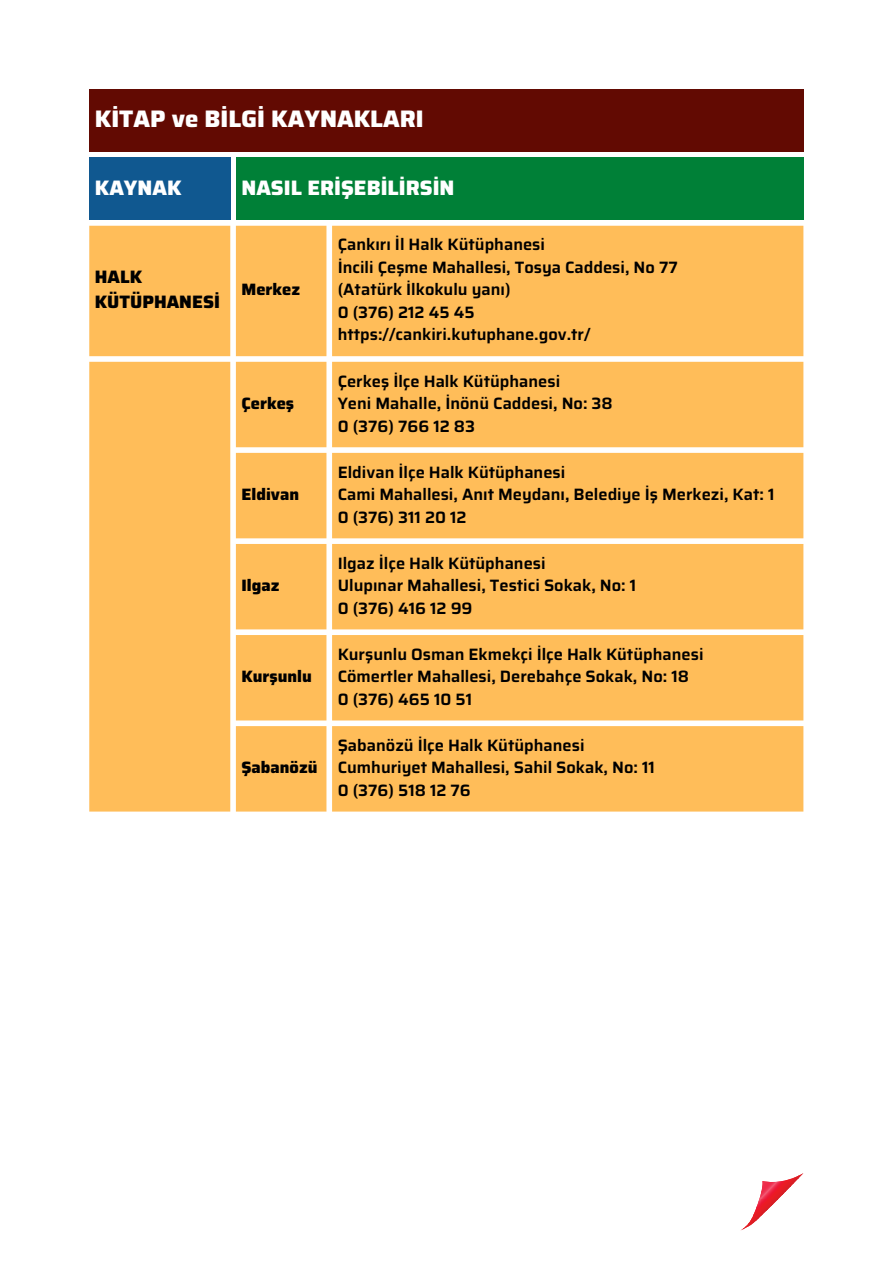
<style>
.page{position:relative;width:893px;height:1264px;background:#fff}
.page>*{position:absolute;margin:0;border:0;box-sizing:border-box;transform-origin:0 0}
.t1{font:800 24px "Saira";color:#fff}
.t2{font:800 21px "Saira";color:#fff}
.t3{font:800 18px/24.8px "Saira";color:#000}
.t4{font:600 16.5px "Saira";color:#000}
.t5{font:800 16.5px "Saira";color:#000}
</style>
<div class="page">
<div style="left:89px;top:89px;width:714px;height:63px;background:#620a02"></div>
<div style="left:89px;top:157px;width:141px;height:63px;background:#105890"></div>
<div style="left:236px;top:157px;width:567px;height:63px;background:#008037"></div>
<div style="left:89px;top:226px;width:714px;height:585px;background:#ffbd59"></div>
<svg style="left:741px;top:1173px;width:62px;height:57px"></svg>
<p class="t1" style="left:95px;top:100px;width:330px">KİTAP ve BİLGİ KAYNAKLARI</p>
<p class="t2" style="left:95px;top:171px;width:88px">KAYNAK</p>
<p class="t2" style="left:241px;top:171px;width:214px">NASIL ERİŞEBİLİRSİN</p>
<p class="t3" style="left:95px;top:264px;width:127px">HALK<br>KÜTÜPHANESİ</p>
<p class="t5" style="left:241px;top:277px;width:60px">Merkez</p>
<p class="t5" style="left:241px;top:390px;width:54px">Çerkeş</p>
<p class="t5" style="left:241px;top:481px;width:59px">Eldivan</p>
<p class="t5" style="left:241px;top:572px;width:39px">Ilgaz</p>
<p class="t5" style="left:241px;top:663px;width:72px">Kurşunlu</p>
<p class="t5" style="left:241px;top:754px;width:77px">Şabanözü</p>
<p class="t4" style="left:337px;top:232px;width:206px">Çankırı İl Halk Kütüphanesi</p>
<p class="t4" style="left:337px;top:254px;width:341px">İncili Çeşme Mahallesi, Tosya Caddesi, No 77</p>
<p class="t4" style="left:337px;top:277px;width:174px">(Atatürk İlkokulu yanı)</p>
<p class="t4" style="left:337px;top:299px;width:138px">0 (376) 212 45 45</p>
<p class="t4" style="left:337px;top:322px;width:254px">https://cankiri.kutuphane.gov.tr/</p>
<p class="t4" style="left:337px;top:368px;width:222px">Çerkeş İlçe Halk Kütüphanesi</p>
<p class="t4" style="left:337px;top:390px;width:276px">Yeni Mahalle, İnönü Caddesi, No: 38</p>
<p class="t4" style="left:337px;top:413px;width:139px">0 (376) 766 12 83</p>
<p class="t4" style="left:337px;top:459px;width:227px">Eldivan İlçe Halk Kütüphanesi</p>
<p class="t4" style="left:337px;top:481px;width:438px">Cami Mahallesi, Anıt Meydanı, Belediye İş Merkezi, Kat: 1</p>
<p class="t4" style="left:337px;top:504px;width:130px">0 (376) 311 20 12</p>
<p class="t4" style="left:337px;top:550px;width:207px">Ilgaz İlçe Halk Kütüphanesi</p>
<p class="t4" style="left:337px;top:572px;width:300px">Ulupınar Mahallesi, Testici Sokak, No: 1</p>
<p class="t4" style="left:337px;top:595px;width:136px">0 (376) 416 12 99</p>
<p class="t4" style="left:337px;top:641px;width:365px">Kurşunlu Osman Ekmekçi İlçe Halk Kütüphanesi</p>
<p class="t4" style="left:337px;top:663px;width:353px">Cömertler Mahallesi, Derebahçe Sokak, No: 18</p>
<p class="t4" style="left:337px;top:686px;width:136px">0 (376) 465 10 51</p>
<p class="t4" style="left:337px;top:732px;width:246px">Şabanözü İlçe Halk Kütüphanesi</p>
<p class="t4" style="left:337px;top:754px;width:319px">Cumhuriyet Mahallesi, Sahil Sokak, No: 11</p>
<p class="t4" style="left:337px;top:777px;width:135px">0 (376) 518 12 76</p>
</div>
